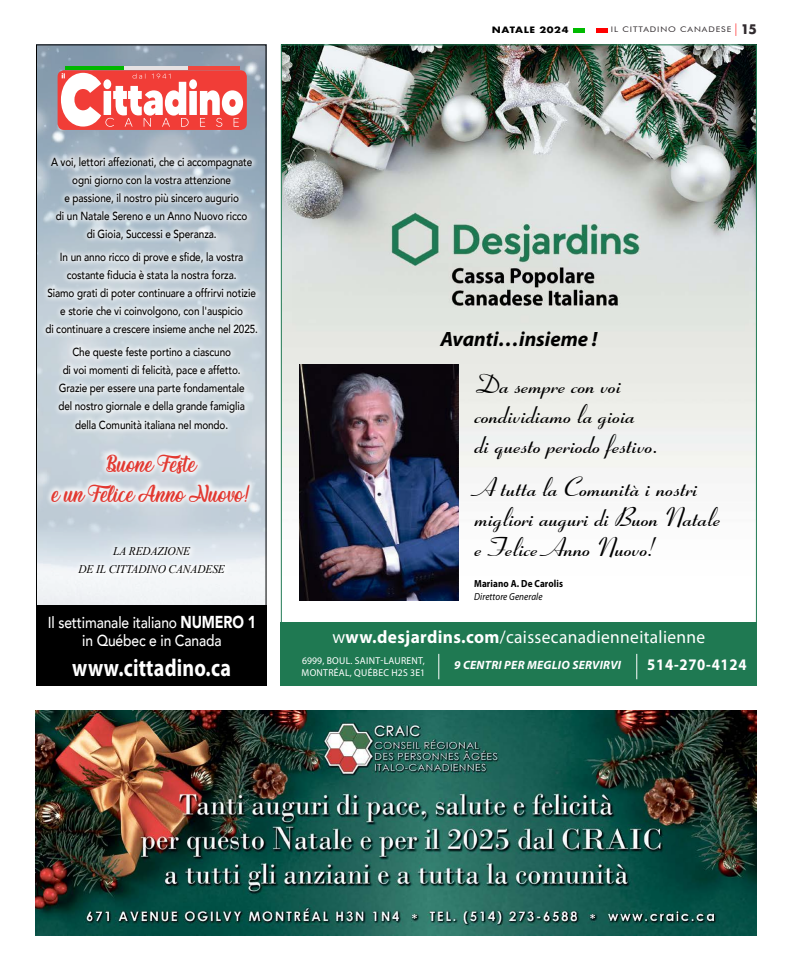
<style>
.page{position:relative;width:792px;height:972px;background:#fff}
.page>*{position:absolute;margin:0;border:0;box-sizing:border-box;transform-origin:0 0}
.t1{font:700 26.6px/29.7px "Ribbon 131 BT";color:#000;scale:1.07 1}
.t2{font:25.8px/30.1px "Christmas Squad Personal Use";letter-spacing:-.01em;color:#e23931;text-align:center}
.t3{font:700 24.4px "Myriad Pro";letter-spacing:.01em;color:#fff;scale:.82 1}
.t4{font:italic 700 20.8px "Myriad Pro";color:#000}
.t5{font:18.1px "Myriad Pro";letter-spacing:.02em;color:#fff;scale:.96 1}
.t6{font:700 16.2px "Myriad Pro";letter-spacing:.05em;color:#fff;scale:.91 1}
.t7{font:500 15.9px/17.5px "Avenir";letter-spacing:-.01em;color:#fff;text-align:center;scale:.87 1}
.t8{font:italic 700 12px "Myriad Pro";letter-spacing:.02em;color:#fff}
.t9{font:500 11.7px/18.1px "Avenir";letter-spacing:-.01em;color:#000;text-align:center;scale:.85 1}
.t10{font:italic 11.7px/18.1px "Times New Roman";letter-spacing:-.01em;color:#000;text-align:center}
.t11{font:700 10.3px "Myriad Pro";letter-spacing:.01em;color:#000;scale:.89 1}
.t12{font:italic 10.3px "Myriad Pro";letter-spacing:.01em;color:#000;scale:.89 1}
.t13{font:10px/12px "Myriad Pro";letter-spacing:.03em;color:#fff;scale:.96 1}
.t14{font:700 8.6px "Futura";letter-spacing:.05em;color:#000;scale:1.17 1}
.t15{font:7.7px "Futura BT";letter-spacing:.1em;color:#312b2e;scale:1.16 1}
.s1{font-family:"Swiss 721 BT";font-stretch:condensed;font-size:12.5px;color:#f00}
.s2{font-family:"Futura";font-weight:700;font-size:12.8px}
.s3{font-weight:900;font-size:17.2px}
.s4{font-weight:700}
</style>
<div class="page">
<hr style="left:574px;top:28px;width:11px;height:4px;background:#00ba00">
<hr style="left:596px;top:28px;width:11px;height:4px;background:#f00">
<img style="left:38px;top:46px;width:227px;height:559px">
<div style="left:36px;top:44px;width:231px;height:567px;border:1px solid #000"></div>
<img style="left:36px;top:711px;width:721px;height:225px">
<img style="left:283px;top:46px;width:472px;height:555px">
<div style="left:281px;top:622px;width:476px;height:64px;background:#1f7952"></div>
<svg style="left:439px;top:654px;width:1px;height:25px"></svg>
<svg style="left:637px;top:654px;width:1px;height:25px"></svg>
<img style="left:300px;top:364px;width:158px;height:237px">
<div style="left:36px;top:605px;width:231px;height:81px;background:#000"></div>
<div style="left:58px;top:70px;width:189px;height:60px;background:#f13d37;border-radius:6px"></div>
<hr style="left:65px;top:66px;width:59px;height:3px;background:#00b700">
<hr style="left:186px;top:66px;width:54px;height:3px;background:#f1473e">
<hr style="left:124px;top:66px;width:63px;height:3px;background:#e6e2e3">
<svg style="left:61px;top:73px;width:182px;height:54px"></svg>
<div style="left:40px;top:150px;width:224px;height:430px;background:#fff;opacity:.75"></div>
<div style="left:45px;top:447px;width:211px;height:61px;background:#fff;opacity:.75"></div>
<p class="t14" style="left:492px;top:24px;width:67px">NATALE 2024</p>
<p class="t15" style="left:611px;top:25px;width:127px">IL CITTADINO CANADESE <span class="s1">|</span> <span class="s2">15</span></p>
<p class="t9" style="left:51px;top:152px;width:238px">A voi, lettori affezionati, che ci accompagnate ogni giorno con la vostra attenzione<br>e passione, il nostro più sincero augurio<br>di un Natale Sereno e un Anno Nuovo ricco di Gioia, Successi e Speranza.</p>
<p class="t9" style="left:45px;top:247px;width:252px">In un anno ricco di prove e sfide, la vostra costante fiducia è stata la nostra forza.<br>Siamo grati di poter continuare a offrirvi notizie e storie che vi coinvolgono, con l'auspicio<br>di continuare a crescere insieme anche nel 2025.</p>
<p class="t9" style="left:58px;top:342px;width:221px">Che queste feste portino a ciascuno<br>di voi momenti di felicità, pace e affetto.<br>Grazie per essere una parte fondamentale del nostro giornale e della grande famiglia della Comunità italiana nel mondo.</p>
<h2 class="t2" style="left:51px;top:450px;width:201px">Buone Feste<br>e un Felice Anno Nuovo!</h2>
<p class="t10" style="left:78px;top:542px;width:148px">LA REDAZIONE<br>DE IL CITTADINO CANADESE</p>
<h3 class="t7" style="left:48px;top:613px;width:241px">Il settimanale italiano <span class="s3">NUMERO 1 </span>in Québec e in Canada</h3>
<h3 class="t3" style="left:72px;top:652px;width:195px">www.cittadino.ca</h3>
<h3 class="t4" style="left:440px;top:325px;width:159px">Avanti…insieme !</h3>
<h1 class="t1" style="left:478px;top:369px;width:173px">Da sempre con voi condividiamo la gioia<br>di questo periodo festivo.</h1>
<h1 class="t1" style="left:478px;top:472px;width:231px">A tutta la Comunità i nostri migliori auguri di Buon Natale e Felice Anno Nuovo!</h1>
<p class="t11" style="left:474px;top:577px;width:101px">Mariano A. De Carolis</p>
<p class="t12" style="left:474px;top:590px;width:78px">Direttore Generale</p>
<h3 class="t5" style="left:332px;top:626px;width:390px">w<span class="s4">ww.desjardins.com</span>/caissecanadienneitalienne</h3>
<p class="t13" style="left:302px;top:654px;width:130px">6999, BOUL. SAINT-LAURENT,<br>MONTRÉAL, QUÉBEC H2S 3E1</p>
<p class="t8" style="left:454px;top:657px;width:169px">9 CENTRI PER MEGLIO SERVIRVI</p>
<h3 class="t6" style="left:647px;top:654px;width:111px">514-270-4124</h3>
</div>
